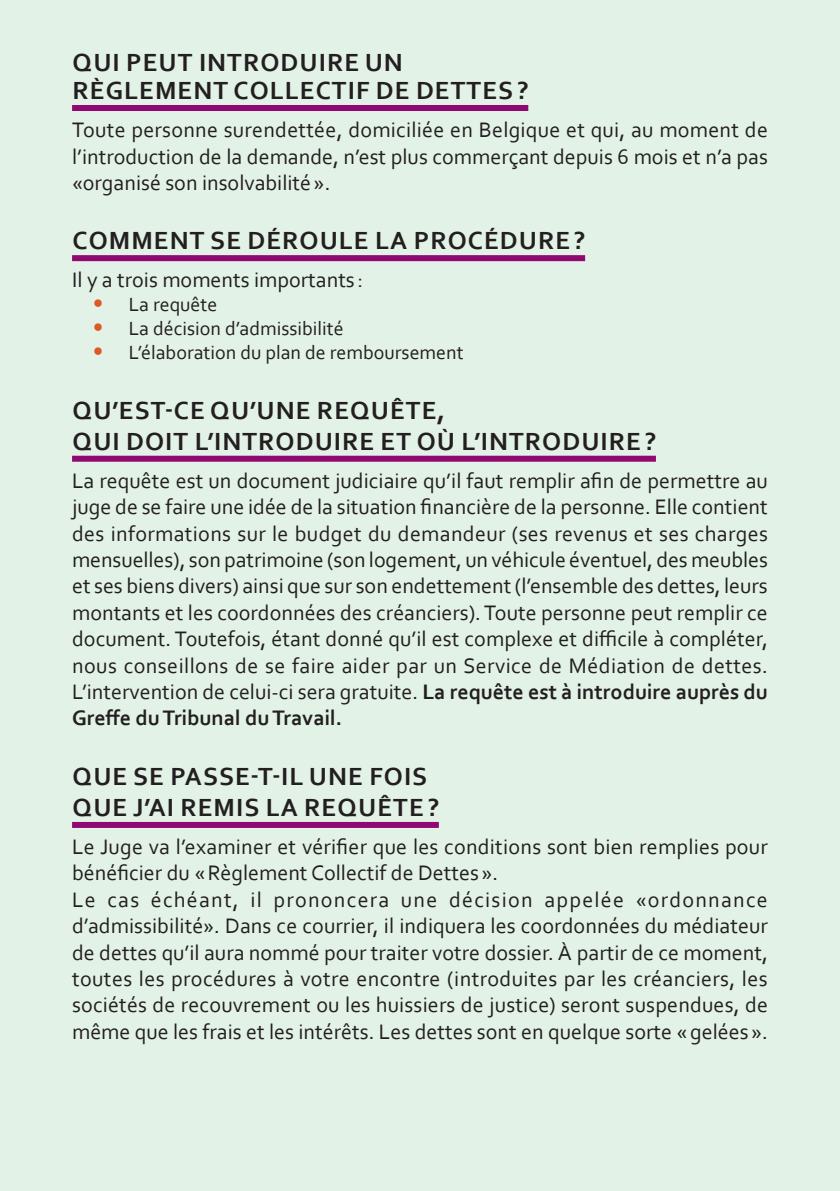
<style>
.page{position:relative;width:840px;height:1191px;background:#fff}
.page>*{position:absolute;margin:0;border:0;box-sizing:border-box;transform-origin:0 0}
.t1{font:700 26px/31.2px "Corbel";letter-spacing:.04em;color:#231f20}
.t2{font:22px/26.4px "Corbel";color:#231f20;text-align:justify}
.t3{font:20px "Corbel";color:#231f20}
.s1{font-weight:700;font-size:24px;color:#dd5827}
.s2{font-weight:700}
</style>
<div class="page">
<div style="left:0;top:0;width:839px;height:1191px;background:#e3f2e7"></div>
<div style="left:72px;top:105px;width:456px;height:6px;background:#900872"></div>
<div style="left:72px;top:255px;width:512px;height:6px;background:#900872"></div>
<div style="left:72px;top:456px;width:583px;height:6px;background:#900872"></div>
<div style="left:72px;top:822px;width:366px;height:6px;background:#900872"></div>
<p class="t1" style="left:73px;top:48px;width:456px;line-height:28px">QUI PEUT INTRODUIRE UN<br>RÈGLEMENT COLLECTIF DE DETTES?</p>
<p class="t2" style="left:72px;top:116px;width:697px">Toute personne surendettée, domiciliée en Belgique et qui, au moment de l’introduction de la demande, n’est plus commerçant depuis 6 mois et n’a pas «organisé son insolvabilité ».</p>
<p class="t1" style="left:73px;top:225px;width:513px">COMMENT SE DÉROULE LA PROCÉDURE?</p>
<p class="t2" style="left:72px;top:266px;width:291px">Il y a trois moments importants :</p>
<p class="t3" style="left:93px;top:292px;width:126px"><span class="s1">•</span> La requête</p>
<p class="t3" style="left:93px;top:316px;width:251px"><span class="s1">•</span> La décision d’admissibilité</p>
<p class="t3" style="left:93px;top:340px;width:371px"><span class="s1">•</span> L’élaboration du plan de remboursement</p>
<p class="t1" style="left:73px;top:394px;width:584px">QU’EST-CE QU’UNE REQUÊTE,<br>QUI DOIT L’INTRODUIRE ET OÙ L’INTRODUIRE?</p>
<p class="t2" style="left:72px;top:467px;width:697px">La requête est un document judiciaire qu’il faut remplir afin de permettre au juge de se faire une idée de la situation financière de la personne. Elle contient des informations sur le budget du demandeur (ses revenus et ses charges mensuelles), son patrimoine (son logement, un véhicule éventuel, des meubles et ses biens divers) ainsi que sur son endettement (l’ensemble des dettes, leurs montants et les coordonnées des créanciers). Toute personne peut remplir ce document. Toutefois, étant donné qu’il est complexe et difficile à compléter, nous conseillons de se faire aider par un Service de Médiation de dettes.<br>L’intervention de celui-ci sera gratuite. <span class="s2">La requête est à introduire auprès du Greffe du Tribunal du Travail.</span></p>
<p class="t1" style="left:73px;top:760px;width:368px">QUE SE PASSE-T-IL UNE FOIS<br>QUE J’AI REMIS LA REQUÊTE?</p>
<p class="t2" style="left:72px;top:833px;width:697px;text-align:left">Le Juge va l’examiner et vérifier que les conditions sont bien remplies pour bénéficier du « Règlement Collectif de Dettes ».<br>Le cas échéant, il prononcera une décision appelée «ordonnance d’admissibilité». Dans ce courrier, il indiquera les coordonnées du médiateur de dettes qu’il aura nommé pour traiter votre dossier. À partir de ce moment, toutes les procédures à votre encontre (introduites par les créanciers, les sociétés de recouvrement ou les huissiers de justice) seront suspendues, de même que les frais et les intérêts. Les dettes sont en quelque sorte « gelées ».</p>
</div>
